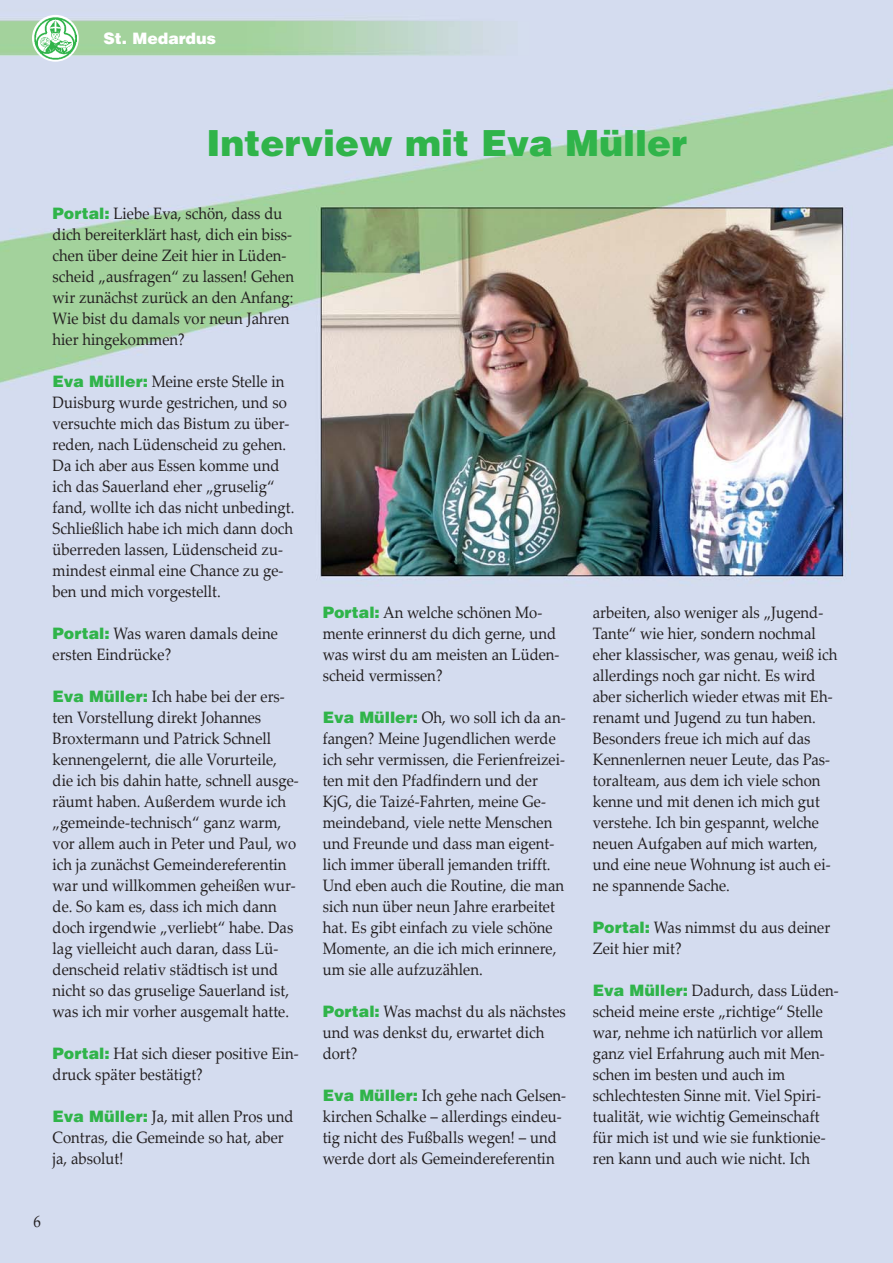
<style>
.page{position:relative;width:893px;height:1263px;background:#fff}
.page>*{position:absolute;margin:0;border:0;box-sizing:border-box;transform-origin:0 0}
.t1{font:900 36px "Helvetica";color:#30b44a}
.t2{font:16.5px/21px "Palatino Linotype";color:#231f20;scale:.9 1}
.t3{font:900 15.75px "Helvetica";color:#fff}
.s1{font-family:"Helvetica";font-weight:900;font-size:15.75px;color:#30b44a}
</style>
<div class="page">
<img style="left:0;top:0;width:892px;height:1263px">
<svg style="left:32px;top:15px;width:47px;height:47px"></svg>
<img style="left:34px;top:17px;width:43px;height:43px">
<p class="t3" style="left:104px;top:32px;width:114px">St. Medardus</p>
<h1 class="t1" style="left:206px;top:130px;width:482px">Interview mit Eva Müller</h1>
<p class="t2" style="left:53px;top:205px;width:270px"><span class="s1">Portal:</span> Liebe Eva, schön, dass du dich bereiterklärt hast, dich ein biss&shy;chen über deine Zeit hier in Lüden&shy;scheid „ausfragen“ zu lassen! Gehen wir zunächst zurück an den Anfang:<br>Wie bist du damals vor neun Jahren hier hingekommen?</p>
<p class="t2" style="left:53px;top:373px;width:270px"><span class="s1">Eva Müller:</span> Meine erste Stelle in Duisburg wurde gestrichen, und so versuchte mich das Bistum zu über&shy;reden, nach Lüdenscheid zu gehen.<br>Da ich aber aus Essen komme und ich das Sauerland eher „gruselig“ fand, wollte ich das nicht unbedingt.<br>Schließlich habe ich mich dann doch überreden lassen, Lüdenscheid zu&shy;mindest einmal eine Chance zu ge&shy;ben und mich vorgestellt.</p>
<p class="t2" style="left:53px;top:625px;width:252px"><span class="s1">Portal:</span> Was waren damals deine ersten Eindrücke?</p>
<p class="t2" style="left:53px;top:688px;width:275px"><span class="s1">Eva Müller:</span> Ich habe bei der ers&shy;ten Vorstellung direkt Johannes Broxtermann und Patrick Schnell kennengelernt, die alle Vorurteile, die ich bis dahin hatte, schnell ausge&shy;räumt haben. Außerdem wurde ich „gemeinde-technisch“ ganz warm, vor allem auch in Peter und Paul, wo ich ja zunächst Gemeindereferentin war und willkommen geheißen wur&shy;de. So kam es, dass ich mich dann doch irgendwie „verliebt“ habe. Das lag vielleicht auch daran, dass Lü&shy;denscheid relativ städtisch ist und nicht so das gruselige Sauerland ist, was ich mir vorher ausgemalt hatte.</p>
<p class="t2" style="left:53px;top:1045px;width:275px"><span class="s1">Portal:</span> Hat sich dieser positive Ein&shy;druck später bestätigt?</p>
<p class="t2" style="left:53px;top:1108px;width:269px"><span class="s1">Eva Müller:</span> Ja, mit allen Pros und<br>Contras, die Gemeinde so hat, aber ja, absolut!</p>
<p class="t2" style="left:33px;top:1213px;width:10px">6</p>
<p class="t2" style="left:323px;top:604px;width:265px"><span class="s1">Portal:</span> An welche schönen Mo&shy;mente erinnerst du dich gerne, und was wirst du am meisten an Lüden&shy;scheid vermissen?</p>
<p class="t2" style="left:323px;top:709px;width:271px"><span class="s1">Eva Müller:</span> Oh, wo soll ich da an&shy;fangen? Meine Jugendlichen werde ich sehr vermissen, die Ferienfreizei&shy;ten mit den Pfadfindern und der KjG, die Taizé-Fahrten, meine Ge&shy;meindeband, viele nette Menschen und Freunde und dass man eigent&shy;lich immer überall jemanden trifft.<br>Und eben auch die Routine, die man sich nun über neun Jahre erarbeitet hat. Es gibt einfach zu viele schöne Momente, an die ich mich erinnere, um sie alle aufzuzählen.</p>
<p class="t2" style="left:323px;top:1003px;width:272px"><span class="s1">Portal:</span> Was machst du als nächstes und was denkst du, erwartet dich dort?</p>
<p class="t2" style="left:323px;top:1087px;width:272px"><span class="s1">Eva Müller:</span> Ich gehe nach Gelsen&shy;kirchen Schalke – allerdings eindeu&shy;tig nicht des Fußballs wegen! – und werde dort als Gemeindereferentin</p>
<p class="t2" style="left:593px;top:604px;width:273px">arbeiten, also weniger als „Jugend-<br>Tante“ wie hier, sondern nochmal eher klassischer, was genau, weiß ich allerdings noch gar nicht. Es wird aber sicherlich wieder etwas mit Eh&shy;renamt und Jugend zu tun haben.<br>Besonders freue ich mich auf das<br>Kennenlernen neuer Leute, das Pas&shy;toralteam, aus dem ich viele schon kenne und mit denen ich mich gut verstehe. Ich bin gespannt, welche neuen Aufgaben auf mich warten, und eine neue Wohnung ist auch ei&shy;ne spannende Sache.</p>
<p class="t2" style="left:593px;top:919px;width:265px"><span class="s1">Portal:</span> Was nimmst du aus deiner<br>Zeit hier mit?</p>
<p class="t2" style="left:593px;top:982px;width:275px"><span class="s1">Eva Müller:</span> Dadurch, dass Lüden&shy;scheid meine erste „richtige“ Stelle war, nehme ich natürlich vor allem ganz viel Erfahrung auch mit Men&shy;schen im besten und auch im schlechtesten Sinne mit. Viel Spiri&shy;tualität, wie wichtig Gemeinschaft für mich ist und wie sie funktionie&shy;ren kann und auch wie nicht. Ich</p>
</div>
